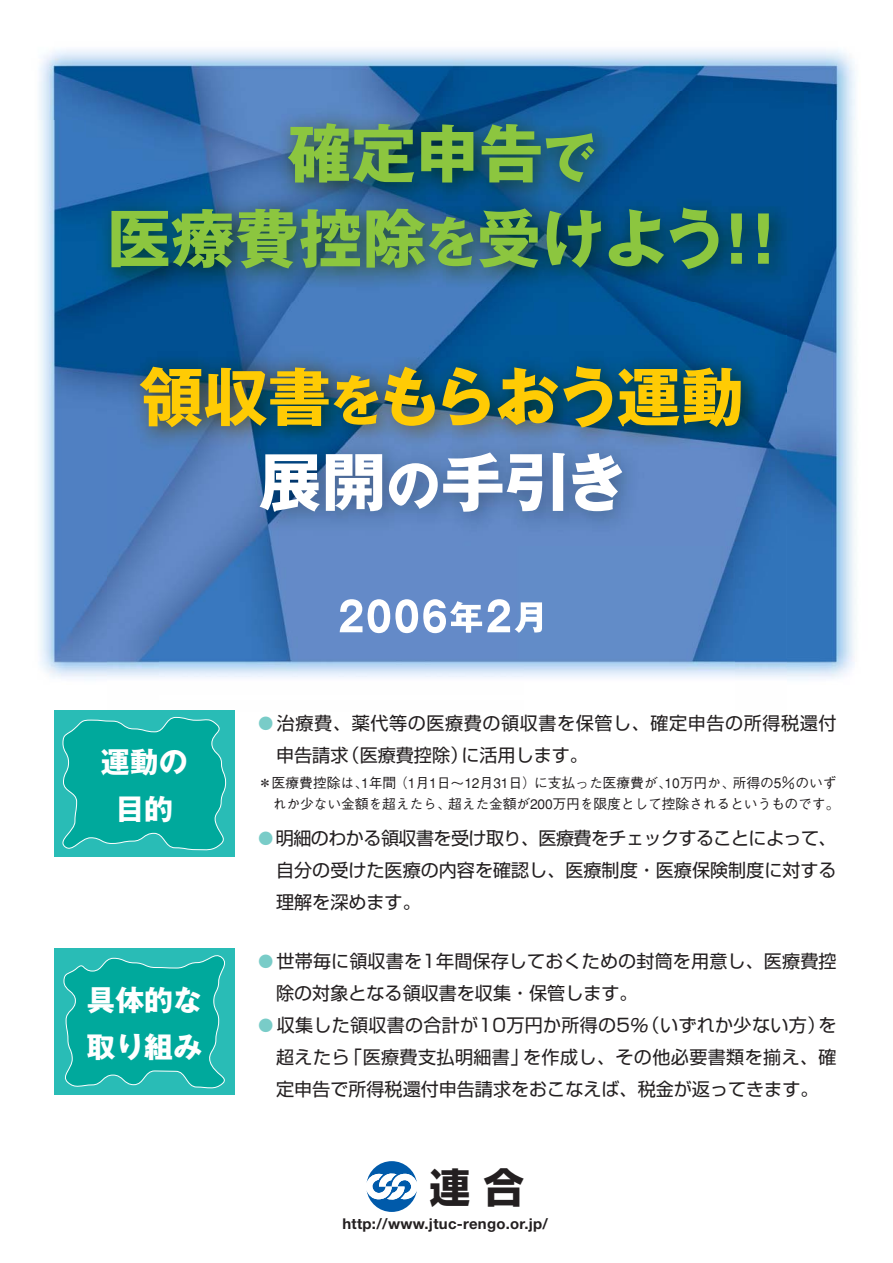
<style>
.page{position:relative;width:893px;height:1263px;background:#fff}
.page>*{position:absolute;margin:0;border:0;box-sizing:border-box;transform-origin:0 0}
.t1{font:700 40.65px "Shin Go";color:#231f20}
.t2{font:700 28.95px/47px "Gothic MB101";color:#fff;text-align:center}
.t3{font:18px/32px "Shin Go";color:#231f20;text-align:justify}
.t4{font:18px/32px "Shin Go";letter-spacing:.035em;color:#231f20}
.t5{font:700 14.85px "Helvetica Neue";letter-spacing:.02em;color:#231f20}
.t6{font:500 13.8px/21.3px "Gothic BBB";letter-spacing:-.015em;color:#231f20;text-align:right}
.s1{font-size:15.3px;color:#79ccc8}
</style>
<div class="page">
<img style="left:39px;top:49px;width:817px;height:71px">
<img style="left:40px;top:120px;width:67px;height:591px">
<img style="left:786px;top:120px;width:69px;height:560px">
<img style="left:107px;top:302px;width:679px;height:33px">
<img style="left:107px;top:335px;width:52px;height:376px">
<img style="left:734px;top:335px;width:52px;height:343px">
<img style="left:159px;top:545px;width:575px;height:166px">
<img style="left:86px;top:92px;width:722px;height:210px">
<svg style="left:288px;top:123px;width:126px;height:60px;background:#659b55"></svg>
<svg style="left:421px;top:124px;width:52px;height:59px;background:#57934b"></svg>
<svg style="left:481px;top:124px;width:113px;height:58px;background:#4b8a65"></svg>
<svg style="left:111px;top:209px;width:249px;height:60px;background:#619b52"></svg>
<svg style="left:366px;top:209px;width:107px;height:59px;background:#639a5b"></svg>
<svg style="left:479px;top:208px;width:59px;height:60px;background:#5b9552"></svg>
<svg style="left:546px;top:210px;width:55px;height:58px;background:#407c55"></svg>
<svg style="left:608px;top:207px;width:110px;height:62px;background:#347760"></svg>
<svg style="left:731px;top:213px;width:10px;height:51px"></svg>
<svg style="left:758px;top:213px;width:10px;height:51px"></svg>
<img style="left:118px;top:335px;width:657px;height:210px">
<svg style="left:140px;top:367px;width:238px;height:60px;background:#9d9536"></svg>
<svg style="left:384px;top:367px;width:51px;height:59px;background:#939244"></svg>
<svg style="left:442px;top:367px;width:48px;height:58px;background:#7f8942"></svg>
<svg style="left:497px;top:366px;width:243px;height:62px;background:#848c39"></svg>
<svg style="left:259px;top:454px;width:61px;height:58px"></svg>
<svg style="left:326px;top:454px;width:56px;height:57px"></svg>
<svg style="left:389px;top:463px;width:48px;height:46px"></svg>
<svg style="left:443px;top:452px;width:121px;height:60px"></svg>
<svg style="left:572px;top:453px;width:50px;height:58px"></svg>
<svg style="left:340px;top:599px;width:202px;height:34px"></svg>
<div style="left:54px;top:711px;width:181px;height:146px;background:#29bcb6"></div>
<svg style="left:62px;top:717px;width:165px;height:134px"></svg>
<div style="left:54px;top:949px;width:181px;height:146px;background:#29bcb6"></div>
<svg style="left:63px;top:955px;width:162px;height:134px"></svg>
<svg style="left:366px;top:1161px;width:51px;height:51px"></svg>
<h2 class="t2" style="left:101px;top:742px;width:88px">運動の目的</h2>
<h2 class="t2" style="left:86px;top:980px;width:117px;text-align:left">具体的な取り組み</h2>
<p class="t4" style="left:276px;top:710px;width:562px;text-indent:-18px"><span class="s1">●</span> 治療費、薬代等の医療費の領収書を保管し、確定申告の所得税還付申告請求（医療費控除）に活用します。</p>
<p class="t6" style="left:258px;top:774px;width:583px">＊医療費控除は、1年間（1月1日～12月31日）に支払った医療費が、10万円か、所得の5％のいずれか少ない金額を超えたら、超えた金額が200万円を限度として控除されるというものです。</p>
<p class="t3" style="left:276px;top:824px;width:562px;text-indent:-18px"><span class="s1">●</span> 明細のわかる領収書を受け取り、医療費をチェックすることによって、自分の受けた医療の内容を確認し、医療制度・医療保険制度に対する理解を深めます。</p>
<p class="t3" style="left:276px;top:948px;width:562px;text-indent:-18px"><span class="s1">●</span> 世帯毎に領収書を1年間保存しておくための封筒を用意し、医療費控除の対象となる領収書を収集・保管します。</p>
<p class="t3" style="left:276px;top:1011px;width:562px;text-indent:-18px"><span class="s1">●</span> 収集した領収書の合計が10万円か所得の5％（いずれか少ない方）を超えたら「医療費支払明細書」を作成し、その他必要書類を揃え、確定申告で所得税還付申告請求をおこなえば、税金が返ってきます。</p>
<h1 class="t1" style="left:429px;top:1172px;width:96px">連 合</h1>
<p class="t5" style="left:342px;top:1219px;width:207px">http://www.jtuc-rengo.or.jp/</p>
</div>
